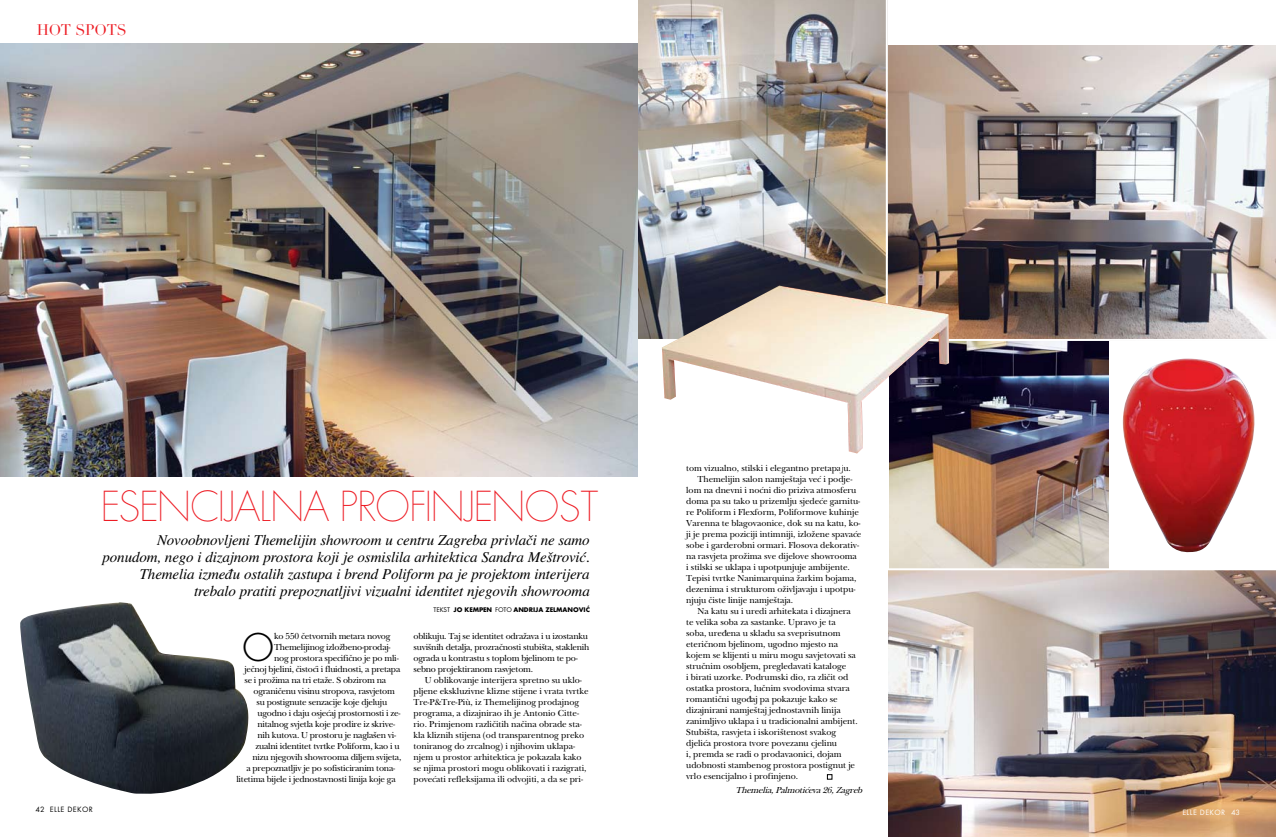
<style>
.page{position:relative;width:1276px;height:837px;background:#fff}
.page>*{position:absolute;margin:0;border:0;box-sizing:border-box;transform-origin:0 0}
.t1{font:45.4px "Elle Gabor Ultra Lig FO";letter-spacing:.03em;color:#ed1c24}
.t2{font:300 42px "Elle Gabor";color:#000}
.t3{font:italic 15px/17px "Times";letter-spacing:-.01em;color:#000;text-align:right}
.t4{font:15px "Didot";letter-spacing:-.015em;color:#ed1c24}
.t5{font:9px/11px "Baskerville";letter-spacing:-.005em;color:#000}
.t6{font:9px/11px "Baskerville";letter-spacing:-.025em;color:#000}
.t7{font:italic 9px "Baskerville";color:#000}
.t8{font:8px "Elle Gabor";letter-spacing:.05em;color:#000}
.t9{font:8px "Elle Gabor";letter-spacing:.05em;color:#fff}
.t10{font:700 7px "Elle Gabor";letter-spacing:-.01em;color:#000}
.s1{font-weight:400}
</style>
<div class="page">
<svg style="left:827px;top:774px;width:5px;height:5px"></svg>
<img style="left:0;top:44px;width:637px;height:432px">
<img style="left:888px;top:45px;width:388px;height:294px">
<img style="left:889px;top:341px;width:219px;height:227px">
<img style="left:889px;top:570px;width:387px;height:266px">
<img style="left:638px;top:0;width:248px;height:339px">
<img style="left:20px;top:602px;width:229px;height:192px">
<img style="left:1122px;top:358px;width:133px;height:195px">
<img style="left:662px;top:285px;width:287px;height:168px">
<h3 class="t4" style="left:37px;top:21px;width:91px">HOT SPOTS</h3>
<h1 class="t1" style="left:102px;top:479px;width:497px">ESENCIJALNA PROFINJENOST</h1>
<p class="t3" style="left:103px;top:529px;width:489px">Novoobnovljeni Themelijin showroom u centru Zagreba privlači ne samo ponudom, nego i dizajnom prostora koji je osmislila arhitektica Sandra Meštrović.<br>Themelia između ostalih zastupa i brend Poliform pa je projektom interijera trebalo pratiti prepoznatljivi vizualni identitet njegovih showrooma</p>
<p class="t10" style="left:433px;top:604px;width:158px"><span class="s1">TEKST</span> JO KEMPEN <span class="s1">FOTO</span> ANDRIJA ZELMANOVIĆ</p>
<h2 class="t2" style="left:241px;top:623px;width:35px">O</h2>
<p class="t6" style="left:274px;top:630px;width:118px">ko 550 četvornih metara novog</p>
<p class="t6" style="left:274px;top:641px;width:118px">Themelijinog izložbeno-prodaj-</p>
<p class="t6" style="left:274px;top:652px;width:126px">nog prostora specifično je po mli-</p>
<p class="t6" style="left:244px;top:663px;width:157px">ječnoj bjelini, čistoći i fluidnosti, a pretapa</p>
<p class="t6" style="left:244px;top:674px;width:143px">se i prožima na tri etaže. S obzirom na</p>
<p class="t6" style="left:253px;top:685px;width:143px">ograničenu visinu stropova, rasvjetom</p>
<p class="t6" style="left:256px;top:696px;width:132px">su postignute senzacije koje djeluju</p>
<p class="t6" style="left:257px;top:707px;width:145px">ugodno i daju osjećaj prostornosti i ze-</p>
<p class="t6" style="left:257px;top:718px;width:139px">nitalnog svjetla koje prodire iz skrive-</p>
<p class="t6" style="left:257px;top:729px;width:140px">nih kutova. U prostoru je naglašen vi-</p>
<p class="t6" style="left:255px;top:740px;width:146px">zualni identitet tvrtke Poliform, kao i u</p>
<p class="t6" style="left:252px;top:751px;width:150px">nizu njegovih showrooma diljem svijeta,</p>
<p class="t6" style="left:246px;top:762px;width:150px">a prepoznatljiv je po sofisticiranim tona-</p>
<p class="t6" style="left:236px;top:773px;width:161px">litetima bijele i jednostavnosti linija koje ga</p>
<p class="t6" style="left:413px;top:630px;width:177px">oblikuju. Taj se identitet odražava i u izostanku suvišnih detalja, prozračnosti stubišta, staklenih ograda u kontrastu s toplom bjelinom te po&shy;sebno projektiranom rasvjetom.</p>
<p class="t5" style="left:413px;top:674px;width:177px;text-indent:11px">U oblikovanje interijera spretno su uklo&shy;pljene ekskluzivne klizne stijene i vrata tvrtke Tre-P&amp;Tre-Più, iz Themelijinog prodajnog programa, a dizajnirao ih je Antonio Citte&shy;rio. Primjenom različitih načina obrade sta&shy;kla kliznih stijena (od transparentnog preko toniranog do zrcalnog) i njihovim uklapa&shy;njem u prostor arhitektica je pokazala kako se njima prostori mogu oblikovati i razigrati, povećati refleksijama ili odvojiti, a da se pri-</p>
<p class="t5" style="left:686px;top:462px;width:166px">tom vizualno, stilski i elegantno pretapaju.</p>
<p class="t5" style="left:697px;top:473px;width:156px">Themelijin salon namještaja već i podje-</p>
<p class="t5" style="left:686px;top:484px;width:172px">lom na dnevni i noćni dio priziva atmosferu</p>
<p class="t5" style="left:686px;top:495px;width:176px">doma pa su tako u prizemlju sjedeće garnitu-</p>
<p class="t5" style="left:686px;top:506px;width:174px">re Poliform i Flexform, Poliformove kuhinje</p>
<p class="t5" style="left:686px;top:517px;width:176px">Varenna te blagovaonice, dok su na katu, ko-</p>
<p class="t5" style="left:686px;top:528px;width:177px">ji je prema poziciji intimniji, izložene spavaće</p>
<p class="t5" style="left:686px;top:539px;width:174px">sobe i garderobni ormari. Flosova dekorativ-</p>
<p class="t5" style="left:686px;top:550px;width:172px">na rasvjeta prožima sve dijelove showrooma</p>
<p class="t5" style="left:686px;top:561px;width:165px">i stilski se uklapa i upotpunjuje ambijente.</p>
<p class="t5" style="left:686px;top:572px;width:172px">Tepisi tvrtke Nanimarquina žarkim bojama,</p>
<p class="t5" style="left:686px;top:583px;width:171px">dezenima i strukturom oživljavaju i upotpu-</p>
<p class="t5" style="left:686px;top:594px;width:109px">njuju čiste linije namještaja.</p>
<p class="t5" style="left:697px;top:605px;width:155px">Na katu su i uredi arhitekata i dizajnera</p>
<p class="t5" style="left:686px;top:616px;width:151px">te velika soba za sastanke. Upravo je ta</p>
<p class="t5" style="left:686px;top:627px;width:156px">soba, uređena u skladu sa sveprisutnom</p>
<p class="t5" style="left:686px;top:638px;width:153px">eteričnom bjelinom, ugodno mjesto na</p>
<p class="t5" style="left:686px;top:649px;width:171px">kojem se klijenti u miru mogu savjetovati sa</p>
<p class="t5" style="left:686px;top:660px;width:161px">stručnim osobljem, pregledavati kataloge</p>
<p class="t5" style="left:686px;top:671px;width:164px">i birati uzorke. Podrumski dio, ra zličit od</p>
<p class="t5" style="left:686px;top:682px;width:165px">ostatka prostora, lučnim svodovima stvara</p>
<p class="t5" style="left:686px;top:693px;width:153px">romantični ugođaj pa pokazuje kako se</p>
<p class="t5" style="left:686px;top:704px;width:156px">dizajnirani namještaj jednostavnih linija</p>
<p class="t5" style="left:686px;top:715px;width:173px">zanimljivo uklapa i u tradicionalni ambijent.</p>
<p class="t5" style="left:686px;top:726px;width:151px">Stubišta, rasvjeta i iskorištenost svakog</p>
<p class="t5" style="left:686px;top:737px;width:152px">djelića prostora tvore povezanu cjelinu</p>
<p class="t5" style="left:686px;top:748px;width:157px">i, premda se radi o prodavaonici, dojam</p>
<p class="t5" style="left:686px;top:759px;width:170px">udobnosti stambenog prostora postignut je</p>
<p class="t5" style="left:686px;top:770px;width:113px">vrlo esencijalno i profinjeno.</p>
<p class="t7" style="left:735px;top:784px;width:131px">Themelia,Palmotićeva26,Zagreb</p>
<p class="t8" style="left:36px;top:804px;width:44px">42 ELLE DEKO</p>
<p class="t8" style="left:89px;top:804px;width:6px">R</p>
<p class="t9" style="left:1182px;top:807px;width:29px">ELLE DEKO</p>
<p class="t9" style="left:1221px;top:807px;width:20px">R 43</p>
</div>
